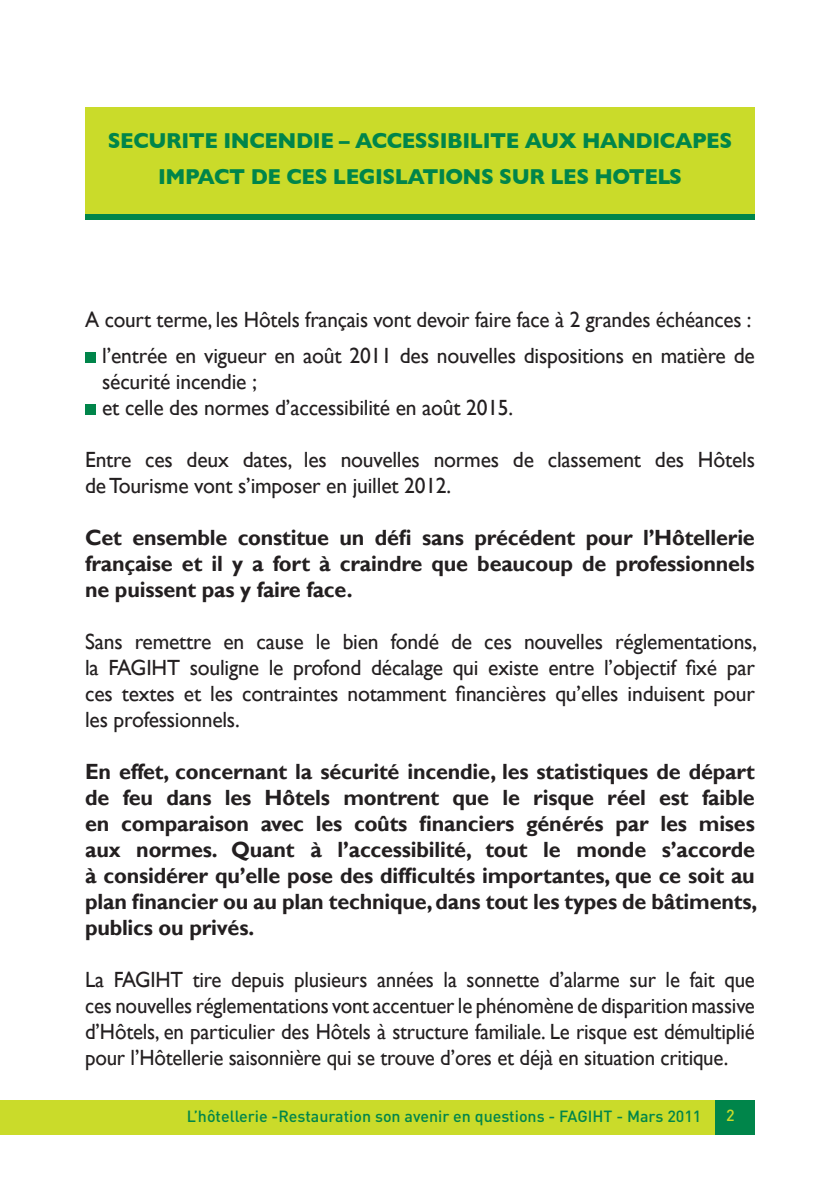
<style>
.page{position:relative;width:840px;height:1191px;background:#fff}
.page>*{position:absolute;margin:0;border:0;box-sizing:border-box;transform-origin:0 0}
.t1{font:700 22px/26px "Gill Sans";letter-spacing:-.01em;color:#231f20;text-align:justify}
.t2{font:22px/26px "Gill Sans";letter-spacing:-.01em;color:#231f20}
.t3{font:22px/26px "Gill Sans";letter-spacing:-.01em;color:#231f20;text-align:justify;scale:.95 1}
.t4{font:22px/36px "Gill Sans";letter-spacing:-.01em;color:#231f20;text-align:right;scale:.96 1}
.t5{font:700 22px "Gill Sans";letter-spacing:-.02em;color:#00854a;scale:.95 1}
.t6{font:500 16px "DIN";color:#00854a}
.t7{font:500 16px "DIN";color:#cadb2a}
</style>
<div class="page">
<div style="left:85px;top:352px;width:11px;height:11px;background:#00854a"></div>
<div style="left:85px;top:404px;width:11px;height:11px;background:#00854a"></div>
<div style="left:0;top:1100px;width:715px;height:34px;background:#cadb2a"></div>
<div style="left:714px;top:1100px;width:40px;height:34px;background:#00854a"></div>
<div style="left:85px;top:107px;width:669px;height:110px;background:#cadb2a"></div>
<div style="left:85px;top:214px;width:669px;height:6px;background:#00854a"></div>
<p class="t5" style="left:108px;top:128px;width:58px">SECURITE</p>
<p class="t5" style="left:223px;top:128px;width:200px">INCEN DIE – ACCESSI</p>
<p class="t5" style="left:447px;top:128px;width:51px">BI LITE</p>
<p class="t5" style="left:524px;top:128px;width:79px">AU X HAN</p>
<p class="t5" style="left:635px;top:128px;width:88px">DICAPES</p>
<p class="t5" style="left:158px;top:164px;width:279px">I MPACT DE CES LEGISLATIONS</p>
<p class="t5" style="left:499px;top:164px;width:17px">SUR</p>
<p class="t5" style="left:550px;top:164px;width:64px">LES HOTE</p>
<p class="t5" style="left:657px;top:164px;width:25px">LS</p>
<p class="t4" style="left:85px;top:301px;width:698px">A court terme, les Hôtels français vont devoir faire face à 2 grandes échéances : l’entrée en vigueur en août 2011 des nouvelles dispositions en matière de</p>
<p class="t2" style="left:102px;top:368px;width:412px">sécurité incendie ;<br>et celle des normes d’accessibilité en août 2015.</p>
<p class="t2" style="left:85px;top:446px;width:671px">Entre ces deux dates, les nouvelles normes de classement des Hôtels de Tourisme vont s’imposer en juillet 2012.</p>
<p class="t1" style="left:85px;top:525px;width:671px">Cet ensemble constitue un défi sans précédent pour l’Hôtellerie française et il y a fort à craindre que beaucoup de professionnels ne puissent pas y faire face.</p>
<p class="t2" style="left:85px;top:628px;width:673px;text-align:justify">Sans remettre en cause le bien fondé de ces nouvelles réglementations, la FAGIHT souligne le profond décalage qui existe entre l’objectif fixé par ces textes et les contraintes notamment financières qu’elles induisent pour les professionnels.</p>
<p class="t1" style="left:85px;top:759px;width:673px">En effet, concernant la sécurité incendie, les statistiques de départ de feu dans les Hôtels montrent que le risque réel est faible en comparaison avec les coûts financiers générés par les mises aux normes. Quant à l’accessibilité, tout le monde s’accorde à considérer qu’elle pose des difficultés importantes, que ce soit au plan financier ou au plan technique, dans tout les types de bâtiments, publics ou privés.</p>
<p class="t3" style="left:85px;top:966px;width:706px">La FAGIHT tire depuis plusieurs années la sonnette d’alarme sur le fait que ces nouvelles réglementations vont accentuer le phénomène de disparition massive d’Hôtels, en particulier des Hôtels à structure familiale. Le risque est démultiplié pour l’Hôtellerie saisonnière qui se trouve d’ores et déjà en situation critique.</p>
<p class="t6" style="left:187px;top:1106px;width:516px">L’hôtellerie -Restauration son avenir en questions - FAGIHT - Mars 2011</p>
<p class="t7" style="left:725px;top:1105px;width:10px">2</p>
</div>
